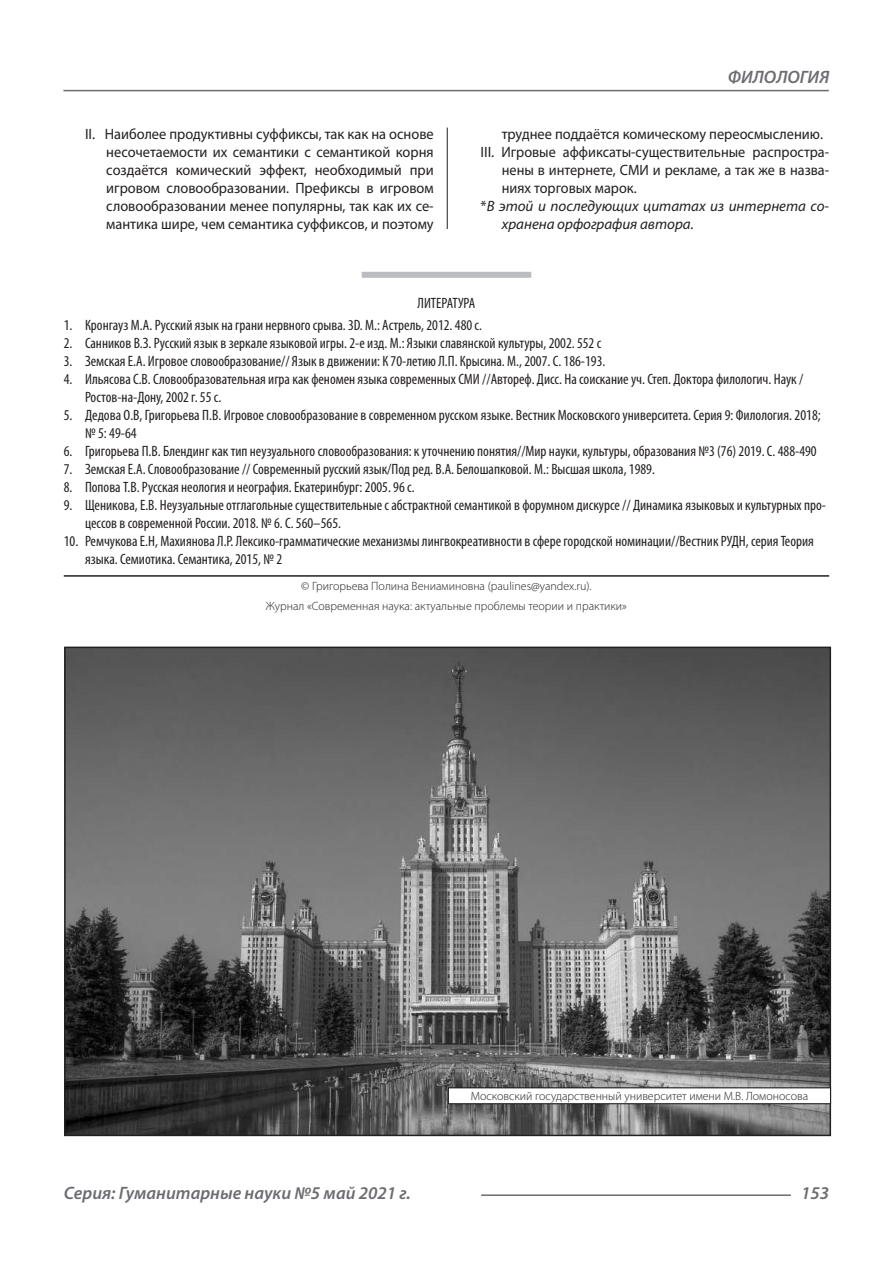
<style>
.page{position:relative;width:893px;height:1263px;background:#fff}
.page>*{position:absolute;margin:0;border:0;box-sizing:border-box;transform-origin:0 0}
.t1{font:italic 600 18px "Myriad Pro";color:#6c6d70}
.Библиография_Литерат{font:condensed 15px/18px "Myriad Pro";color:#231f20}
.Статья_текст{font:15px/18px "Myriad Pro";color:#231f20;text-align:justify}
.Статья_текст-2{font:italic 15px/18px "Myriad Pro";color:#231f20}
.Статья_текст-3{font:15px "Myriad Pro";color:#231f20;scale:.96 1}
.Автор_копирайт{font:300 12px "Myriad Pro";color:#231f20}
.s1{font-style:normal}
</style>
<div class="page">
<hr style="left:447px;top:128px;width:1px;height:1007px;background:#231f20">
<hr style="left:63px;top:90px;width:766px;height:1px;background:#6c6d70">
<hr style="left:481px;top:1194px;width:310px;height:2px;background:#6c6d70">
<div style="left:362px;top:272px;width:169px;height:6px;background:#bcbdc0"></div>
<hr style="left:64px;top:575px;width:765px;height:2px;background:#231f20">
<img style="left:67px;top:650px;width:761px;height:483px">
<div style="left:448px;top:1088px;width:382px;height:16px;background:#fff"></div>
<div style="left:448px;top:1087px;width:383px;height:17px;border:1px solid #231f20"></div>
<p class="t1" style="left:728px;top:66px;width:103px">ФИЛОЛОГИЯ</p>
<p class="Статья_текст" style="left:106px;top:124px;width:329px;text-indent:-21px">II. Наиболее продуктивны суффиксы, так как на основе несочетаемости их семантики с семантикой корня создаётся комический эффект, необходимый при игровом словообразовании. Префиксы в игровом словообразовании менее популярны, так как их се&shy;мантика шире, чем семантика суффиксов, и поэтому</p>
<p class="Статья_текст-3" style="left:502px;top:124px;width:336px">труднее поддаётся комическому переосмыслению.</p>
<p class="Статья_текст" style="left:502px;top:142px;width:329px;text-indent:-21px">III. Игровые аффиксаты-существительные распростра&shy;нены в интернете, СМИ и рекламе, а так же в назва&shy;ниях торговых марок.</p>
<p class="Статья_текст-2" style="left:502px;top:196px;width:329px;text-indent:-21px"><span class="s1">*</span>В этой и последующих цитатах из интернета со&shy;хранена орфография автора.</p>
<p class="Библиография_Литерат" style="left:418px;top:294px;width:59px">ЛИТЕРАТУРА</p>
<p class="Библиография_Литерат" style="left:64px;top:316px;width:420px">1. Кронгауз М.А. Русский язык на грани нервного срыва. 3D. M.: Астрель, 2012. 480 с.</p>
<p class="Библиография_Литерат" style="left:64px;top:334px;width:539px">2. Санников В.З. Русский язык в зеркале языковой игры. 2-е изд. М.: Языки славянской культуры, 2002. 552 с</p>
<p class="Библиография_Литерат" style="left:64px;top:352px;width:543px">3. Земская Е.А. Игровое словообразование// Язык в движении: К 70-летию Л.П. Крысина. М., 2007. C. 186-193.</p>
<p class="Библиография_Литерат" style="left:85px;top:370px;width:720px;text-indent:-21px">4. Ильясова С.В. Словообразовательная игра как феномен языка современных СМИ //Автореф. Дисс. На соискание уч. Степ. Доктора филологич. Наук /<br>Ростов-на-Дону, 2002 г. 55 с.</p>
<p class="Библиография_Литерат" style="left:85px;top:406px;width:737px;text-indent:-21px">5. Дедова О.В, Григорьева П.В. Игровое словообразование в современном русском языке. Вестник Московского университета. Серия 9: Филология. 2018; № 5: 49-64</p>
<p class="Библиография_Литерат" style="left:64px;top:442px;width:754px">6. Григорьева П.В. Блендинг как тип неузуального словообразования: к уточнению понятия//Мир науки, культуры, образования №3 (76) 2019. С. 488-490</p>
<p class="Библиография_Литерат" style="left:64px;top:460px;width:593px">7. Земская Е.А. Словообразование // Современный русский язык/Под ред. В.А. Белошапковой. М.: Высшая школа, 1989.</p>
<p class="Библиография_Литерат" style="left:64px;top:478px;width:352px">8. Попова Т.В. Русская неология и неография. Екатеринбург: 2005. 96 с.</p>
<p class="Библиография_Литерат" style="left:85px;top:496px;width:742px;text-indent:-21px">9. Щеникова, Е.В. Неузуальные отглагольные существительные с абстрактной семантикой в форумном дискурсе // Динамика языковых и культурных про&shy;цессов в современной России. 2018. № 6. С. 560–565.</p>
<p class="Библиография_Литерат" style="left:85px;top:532px;width:730px;text-indent:-21px">10. Ремчукова Е.Н, Махиянова Л.Р. Лексико-грамматические механизмы лингвокреативности в сфере городской номинации//Вестник РУДН, серия Теория языка. Семиотика. Семантика, 2015, № 2</p>
<p class="Автор_копирайт" style="left:301px;top:579px;width:292px">© Григорьева Полина Вениаминовна (paulines@yandex.ru).</p>
<p class="Автор_копирайт" style="left:266px;top:599px;width:363px">Журнал «Современная наука: актуальные проблемы теории и практики»</p>
<p class="Автор_копирайт" style="left:471px;top:1089px;width:339px">Московский государственный университет имени М.В. Ломоносова</p>
<p class="t1" style="left:64px;top:1182px;width:349px">Серия: Гуманитарные науки №5 май 2021 г.</p>
<p class="t1" style="left:801px;top:1182px;width:30px">153</p>
</div>
